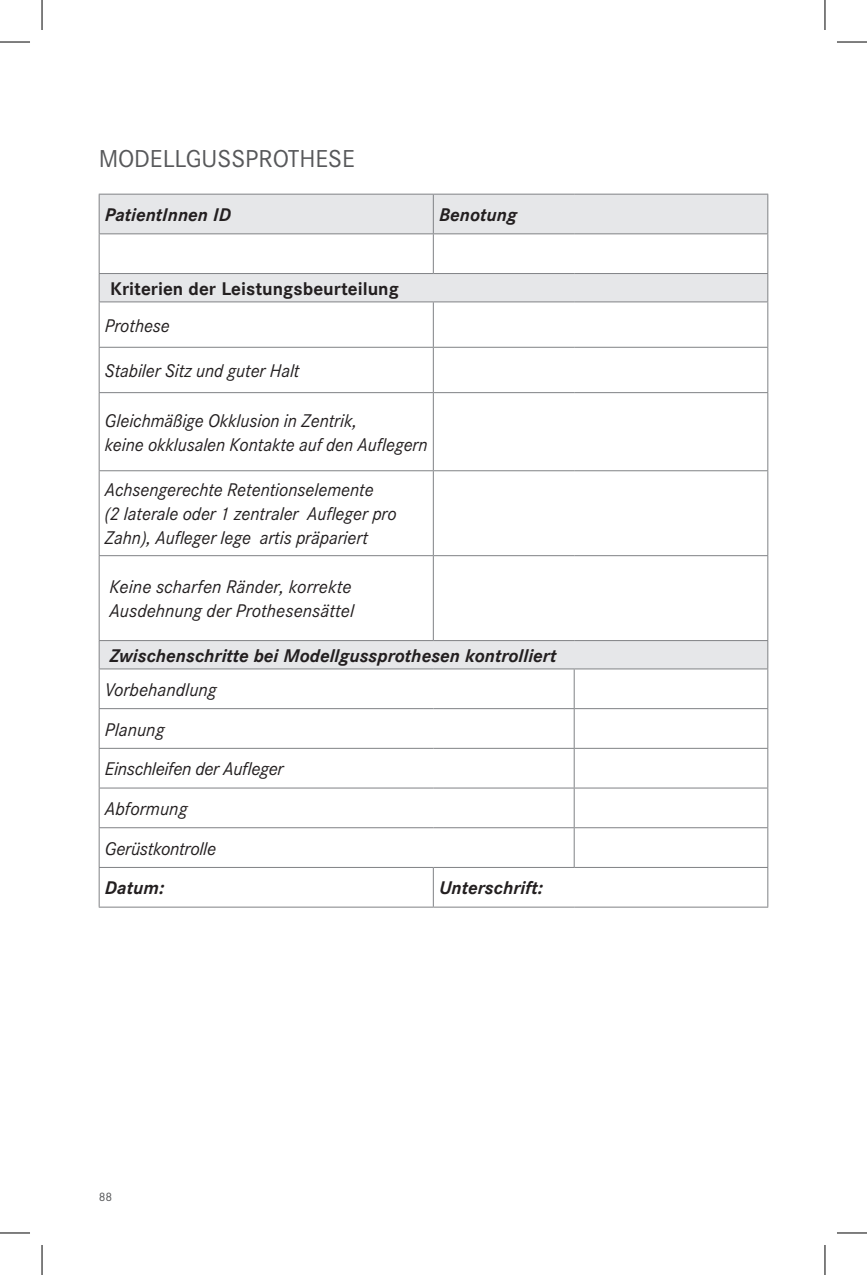
<style>
.page{position:relative;width:867px;height:1275px;background:#fff}
.page>*{position:absolute;margin:0;border:0;box-sizing:border-box;transform-origin:0 0}
.t1{font:24px "Corporate SBQ";color:#57585a}
.t2{font:italic 18px/24px "Corporate SBQ";letter-spacing:-.005em;color:#231f20}
.t3{font:italic 700 18px "Corporate SBQ";color:#231f20}
.t4{font:700 18px "Corporate SBQ";color:#231f20}
.t5{font:12px "Corporate SBQ";color:#57585a}
</style>
<div class="page">
<svg style="left:100px;top:195px;width:667px;height:473px"></svg>
<hr style="left:99px;top:194px;width:334px;height:1px;background:#808285">
<hr style="left:99px;top:194px;width:1px;height:39px;background:#808285">
<hr style="left:433px;top:194px;width:141px;height:1px;background:#808285">
<hr style="left:433px;top:194px;width:1px;height:39px;background:#808285">
<hr style="left:574px;top:194px;width:194px;height:1px;background:#808285">
<hr style="left:767px;top:194px;width:1px;height:39px;background:#808285">
<hr style="left:99px;top:233px;width:334px;height:1px;background:#808285">
<hr style="left:99px;top:234px;width:1px;height:39px;background:#808285">
<hr style="left:433px;top:233px;width:141px;height:1px;background:#808285">
<hr style="left:433px;top:234px;width:1px;height:39px;background:#808285">
<hr style="left:574px;top:233px;width:194px;height:1px;background:#808285">
<hr style="left:767px;top:234px;width:1px;height:39px;background:#808285">
<hr style="left:99px;top:273px;width:334px;height:1px;background:#808285">
<svg style="left:99px;top:274px;width:1px;height:27px"></svg>
<hr style="left:433px;top:273px;width:141px;height:1px;background:#808285">
<hr style="left:574px;top:273px;width:194px;height:1px;background:#808285">
<svg style="left:767px;top:274px;width:1px;height:27px"></svg>
<hr style="left:99px;top:301px;width:334px;height:1px;background:#808285">
<hr style="left:99px;top:302px;width:1px;height:45px;background:#808285">
<hr style="left:433px;top:301px;width:141px;height:1px;background:#808285">
<hr style="left:433px;top:302px;width:1px;height:45px;background:#808285">
<hr style="left:574px;top:301px;width:194px;height:1px;background:#808285">
<hr style="left:767px;top:302px;width:1px;height:45px;background:#808285">
<hr style="left:99px;top:347px;width:334px;height:1px;background:#808285">
<hr style="left:99px;top:348px;width:1px;height:44px;background:#808285">
<hr style="left:433px;top:347px;width:141px;height:1px;background:#808285">
<hr style="left:433px;top:348px;width:1px;height:44px;background:#808285">
<hr style="left:574px;top:347px;width:194px;height:1px;background:#808285">
<hr style="left:767px;top:348px;width:1px;height:44px;background:#808285">
<hr style="left:99px;top:392px;width:334px;height:1px;background:#808285">
<hr style="left:99px;top:393px;width:1px;height:77px;background:#808285">
<hr style="left:433px;top:392px;width:141px;height:1px;background:#808285">
<hr style="left:433px;top:393px;width:1px;height:77px;background:#808285">
<hr style="left:574px;top:392px;width:194px;height:1px;background:#808285">
<hr style="left:767px;top:393px;width:1px;height:77px;background:#808285">
<hr style="left:99px;top:470px;width:334px;height:1px;background:#808285">
<hr style="left:99px;top:471px;width:1px;height:84px;background:#808285">
<hr style="left:433px;top:470px;width:141px;height:1px;background:#808285">
<hr style="left:433px;top:471px;width:1px;height:84px;background:#808285">
<hr style="left:574px;top:470px;width:194px;height:1px;background:#808285">
<hr style="left:767px;top:471px;width:1px;height:84px;background:#808285">
<hr style="left:99px;top:555px;width:334px;height:1px;background:#808285">
<hr style="left:99px;top:556px;width:1px;height:84px;background:#808285">
<hr style="left:433px;top:555px;width:141px;height:1px;background:#808285">
<hr style="left:433px;top:556px;width:1px;height:84px;background:#808285">
<hr style="left:574px;top:555px;width:194px;height:1px;background:#808285">
<hr style="left:767px;top:556px;width:1px;height:84px;background:#808285">
<hr style="left:99px;top:640px;width:334px;height:1px;background:#808285">
<svg style="left:99px;top:641px;width:1px;height:27px"></svg>
<hr style="left:433px;top:640px;width:141px;height:1px;background:#808285">
<hr style="left:574px;top:640px;width:194px;height:1px;background:#808285">
<svg style="left:767px;top:641px;width:1px;height:27px"></svg>
<hr style="left:99px;top:668px;width:334px;height:1px;background:#808285">
<hr style="left:99px;top:669px;width:1px;height:39px;background:#808285">
<hr style="left:433px;top:668px;width:141px;height:1px;background:#808285">
<hr style="left:574px;top:668px;width:194px;height:1px;background:#808285">
<hr style="left:573px;top:669px;width:1px;height:39px;background:#808285">
<hr style="left:767px;top:669px;width:1px;height:39px;background:#808285">
<hr style="left:99px;top:708px;width:334px;height:1px;background:#808285">
<hr style="left:99px;top:709px;width:1px;height:39px;background:#808285">
<hr style="left:433px;top:708px;width:141px;height:1px;background:#808285">
<hr style="left:574px;top:708px;width:194px;height:1px;background:#808285">
<hr style="left:573px;top:709px;width:1px;height:39px;background:#808285">
<hr style="left:767px;top:709px;width:1px;height:39px;background:#808285">
<hr style="left:99px;top:748px;width:334px;height:1px;background:#808285">
<hr style="left:99px;top:748px;width:1px;height:39px;background:#808285">
<hr style="left:433px;top:748px;width:141px;height:1px;background:#808285">
<hr style="left:574px;top:748px;width:194px;height:1px;background:#808285">
<hr style="left:573px;top:748px;width:1px;height:39px;background:#808285">
<hr style="left:767px;top:748px;width:1px;height:39px;background:#808285">
<hr style="left:99px;top:787px;width:334px;height:1px;background:#808285">
<hr style="left:99px;top:788px;width:1px;height:39px;background:#808285">
<hr style="left:433px;top:787px;width:141px;height:1px;background:#808285">
<hr style="left:574px;top:787px;width:194px;height:1px;background:#808285">
<hr style="left:573px;top:788px;width:1px;height:39px;background:#808285">
<hr style="left:767px;top:788px;width:1px;height:39px;background:#808285">
<hr style="left:99px;top:827px;width:334px;height:1px;background:#808285">
<hr style="left:99px;top:828px;width:1px;height:39px;background:#808285">
<hr style="left:433px;top:827px;width:141px;height:1px;background:#808285">
<hr style="left:574px;top:827px;width:194px;height:1px;background:#808285">
<hr style="left:573px;top:828px;width:1px;height:39px;background:#808285">
<hr style="left:767px;top:828px;width:1px;height:39px;background:#808285">
<hr style="left:99px;top:867px;width:334px;height:1px;background:#808285">
<hr style="left:99px;top:868px;width:1px;height:38px;background:#808285">
<hr style="left:433px;top:867px;width:141px;height:1px;background:#808285">
<hr style="left:433px;top:868px;width:1px;height:38px;background:#808285">
<hr style="left:574px;top:867px;width:194px;height:1px;background:#808285">
<hr style="left:767px;top:868px;width:1px;height:38px;background:#808285">
<hr style="left:99px;top:906px;width:334px;height:1px;background:#808285">
<hr style="left:433px;top:906px;width:141px;height:1px;background:#808285">
<hr style="left:574px;top:906px;width:194px;height:1px;background:#808285">
<hr style="left:0;top:42px;width:30px;height:1px;background:#000">
<hr style="left:836px;top:42px;width:30px;height:1px;background:#000">
<hr style="left:0;top:1232px;width:30px;height:1px;background:#000">
<hr style="left:836px;top:1232px;width:30px;height:1px;background:#000">
<hr style="left:42px;top:0;width:1px;height:30px;background:#000">
<hr style="left:42px;top:1245px;width:1px;height:30px;background:#000">
<hr style="left:824px;top:0;width:1px;height:30px;background:#000">
<hr style="left:824px;top:1245px;width:1px;height:30px;background:#000">
<h1 class="t1" style="left:99px;top:144px;width:258px">MODELLGUSSPROTHESE</h1>
<p class="t3" style="left:105px;top:203px;width:128px">PatientInnen ID</p>
<p class="t3" style="left:439px;top:203px;width:79px">Benotung</p>
<p class="t4" style="left:110px;top:277px;width:290px">Kriterien der Leistungsbeurteilung</p>
<p class="t2" style="left:105px;top:313px;width:67px">Prothese</p>
<p class="t2" style="left:105px;top:359px;width:196px">Stabiler Sitz und guter Halt</p>
<p class="t2" style="left:105px;top:408px;width:324px">Gleichmäßige Okklusion in Zentrik,<br>keine okklusalen Kontakte auf den Auflegern</p>
<p class="t2" style="left:105px;top:478px;width:293px">Achsengerechte Retentionselemente<br>(2 laterale oder 1 zentraler Aufleger pro<br>Zahn), Aufleger lege artis präpariert</p>
<p class="t2" style="left:109px;top:575px;width:246px">Keine scharfen Ränder, korrekte<br>Ausdehnung der Prothesensättel</p>
<p class="t3" style="left:110px;top:644px;width:448px">Zwischenschritte bei Modellgussprothesen kontrolliert</p>
<p class="t2" style="left:105px;top:677px;width:113px">Vorbehandlung</p>
<p class="t2" style="left:105px;top:717px;width:61px">Planung</p>
<p class="t2" style="left:105px;top:757px;width:180px">Einschleifen der Aufleger</p>
<p class="t2" style="left:105px;top:796px;width:84px">Abformung</p>
<p class="t2" style="left:105px;top:836px;width:113px">Gerüstkontrolle</p>
<p class="t3" style="left:105px;top:876px;width:61px">Datum:</p>
<p class="t3" style="left:439px;top:876px;width:106px">Unterschrift:</p>
<p class="t5" style="left:99px;top:1190px;width:15px">88</p>
</div>
